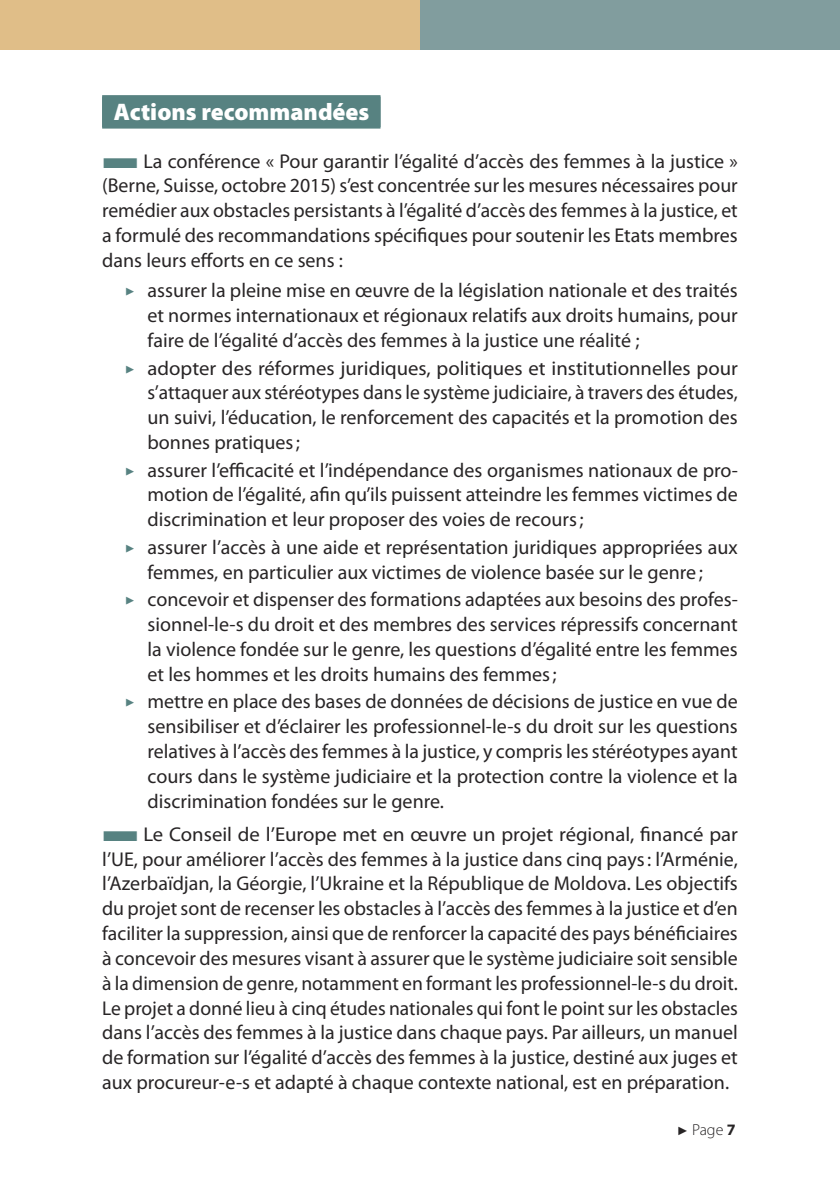
<style>
.page{position:relative;width:840px;height:1191px;background:#fff}
.page>*{position:absolute;margin:0;border:0;box-sizing:border-box;transform-origin:0 0}
.t1{font:900 24px "Myriad Pro";color:#fff}
.t2{font:20px/24.8px "Myriad Pro";color:#272425;text-align:justify}
.t3{font:20px/24.8px "Myriad Pro";color:#272425;text-align:justify;scale:1.04 1}
.t4{font:300 16px "Myriad Pro";color:#272425}
.s1{color:#578281}
.s2{font-family:"Arial";font-weight:400;font-size:12px}
.s3{font-weight:700}
</style>
<div class="page">
<div style="left:102px;top:97px;width:278px;height:32px;background:#578281"></div>
<div style="left:102px;top:95px;width:278px;height:32px;background:#578281"></div>
<div style="left:0;top:0;width:420px;height:50px;background:#e0be88"></div>
<div style="left:420px;top:0;width:419px;height:50px;background:#819d9e"></div>
<p class="t1" style="left:114px;top:103px;width:257px">Actions recommandées</p>
<p class="t2" style="left:102px;top:150px;width:636px"><span class="s1">■</span>La conférence « Pour garantir l’égalité d’accès des femmes à la justice » (Berne, Suisse, octobre 2015) s’est concentrée sur les mesures nécessaires pour remédier aux obstacles persistants à l’égalité d’accès des femmes à la justice, et a formulé des recommandations spécifiques pour soutenir les Etats membres dans leurs efforts en ce sens :</p>
<p class="t2" style="left:147px;top:280px;width:591px;text-indent:-23px"><span class="s1">✓</span> assurer la pleine mise en œuvre de la législation nationale et des traités et normes internationaux et régionaux relatifs aux droits humains, pour faire de l’égalité d’accès des femmes à la justice une réalité ;</p>
<p class="t2" style="left:147px;top:357px;width:591px;text-indent:-23px"><span class="s1">✓</span> adopter des réformes juridiques, politiques et institutionnelles pour s’attaquer aux stéréotypes dans le système judiciaire, à travers des études, un suivi, l’éducation, le renforcement des capacités et la promotion des bonnes pratiques;</p>
<p class="t2" style="left:147px;top:459px;width:591px;text-indent:-23px"><span class="s1">✓</span> assurer l’efficacité et l’indépendance des organismes nationaux de pro&shy;motion de l’égalité, afin qu’ils puissent atteindre les femmes victimes de discrimination et leur proposer des voies de recours;</p>
<p class="t2" style="left:147px;top:536px;width:591px;text-indent:-23px"><span class="s1">✓</span> assurer l’accès à une aide et représentation juridiques appropriées aux femmes, en particulier aux victimes de violence basée sur le genre ;</p>
<p class="t2" style="left:147px;top:589px;width:591px;text-indent:-23px"><span class="s1">✓</span> concevoir et dispenser des formations adaptées aux besoins des profes&shy;sionnel-le-s du droit et des membres des services répressifs concernant la violence fondée sur le genre, les questions d’égalité entre les femmes et les hommes et les droits humains des femmes;</p>
<p class="t2" style="left:147px;top:691px;width:591px;text-indent:-23px"><span class="s1">✓</span> mettre en place des bases de données de décisions de justice en vue de sensibiliser et d’éclairer les professionnel-le-s du droit sur les questions relatives à l’accès des femmes à la justice, y compris les stéréotypes ayant cours dans le système judiciaire et la protection contre la violence et la discrimination fondées sur le genre.</p>
<p class="t3" style="left:102px;top:823px;width:612px"><span class="s1">■</span>Le Conseil de l’Europe met en œuvre un projet régional, financé par l’UE, pour améliorer l’accès des femmes à la justice dans cinq pays: l’Arménie, l’Azerbaïdjan, la Géorgie, l’Ukraine et la République de Moldova. Les objectifs du projet sont de recenser les obstacles à l’accès des femmes à la justice et d’en faciliter la suppression, ainsi que de renforcer la capacité des pays bénéficiaires à concevoir des mesures visant à assurer que le système judiciaire soit sensible à la dimension de genre, notamment en formant les professionnel-le-s du droit.<br>Le projet a donné lieu à cinq études nationales qui font le point sur les obstacles dans l’accès des femmes à la justice dans chaque pays. Par ailleurs, un manuel de formation sur l’égalité d’accès des femmes à la justice, destiné aux juges et aux procureur-e-s et adapté à chaque contexte national, est en préparation.</p>
<p class="t4" style="left:676px;top:1123px;width:60px"><span class="s2">►</span> Page <span class="s3">7</span></p>
</div>
